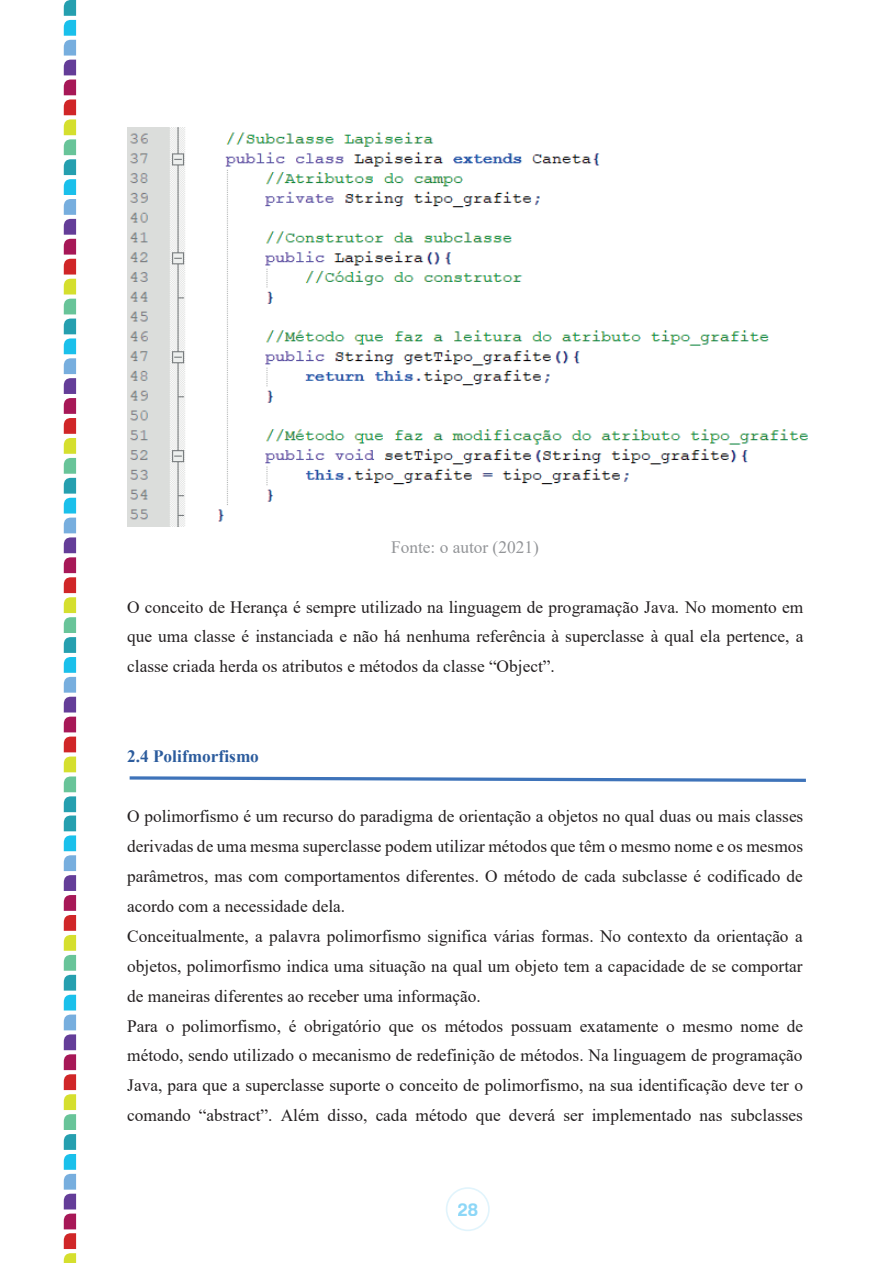
<style>
.page{position:relative;width:893px;height:1263px;background:#fff}
.page>*{position:absolute;margin:0;border:0;box-sizing:border-box;transform-origin:0 0}
.t1{font:700 18.3px "Harabara Mais Bold Harabara Mais";color:#8dd7f7}
.t2{font:17.4px/29.8px "Times New Roman";color:#231f20;text-align:justify}
.t3{font:17.4px "Times New Roman";color:#939598}
.t4{font:700 17.4px "Times New Roman";color:#2c5c9d}
</style>
<div class="page">
<svg style="left:64px;top:0;width:12px;height:1263px"></svg>
<svg style="left:446px;top:1187px;width:44px;height:44px"></svg>
<img style="left:127px;top:128px;width:681px;height:399px">
<svg style="left:129px;top:776px;width:677px;height:6px"></svg>
<p class="t3" style="left:391px;top:535px;width:149px">Fonte: o autor (2021)</p>
<p class="t2" style="left:127px;top:591px;width:678px">O conceito de Herança é sempre utilizado na linguagem de programação Java. No momento em que uma classe é instanciada e não há nenhuma referência à superclasse à qual ela pertence, a classe criada herda os atributos e métodos da classe “Object”.</p>
<p class="t4" style="left:127px;top:744px;width:133px">2.4 Polifmorfismo</p>
<p class="t2" style="left:127px;top:801px;width:677px;text-align:left">O polimorfismo é um recurso do paradigma de orientação a objetos no qual duas ou mais classes derivadas de uma mesma superclasse podem utilizar métodos que têm o mesmo nome e os mesmos parâmetros, mas com comportamentos diferentes. O método de cada subclasse é codificado de acordo com a necessidade dela.<br>Conceitualmente, a palavra polimorfismo significa várias formas. No contexto da orientação a objetos, polimorfismo indica uma situação na qual um objeto tem a capacidade de se comportar de maneiras diferentes ao receber uma informação.<br>Para o polimorfismo, é obrigatório que os métodos possuam exatamente o mesmo nome de método, sendo utilizado o mecanismo de redefinição de métodos. Na linguagem de programação Java, para que a superclasse suporte o conceito de polimorfismo, na sua identificação deve ter o comando “abstract”. Além disso, cada método que deverá ser implementado nas subclasses</p>
<p class="t1" style="left:458px;top:1199px;width:22px">28</p>
</div>
